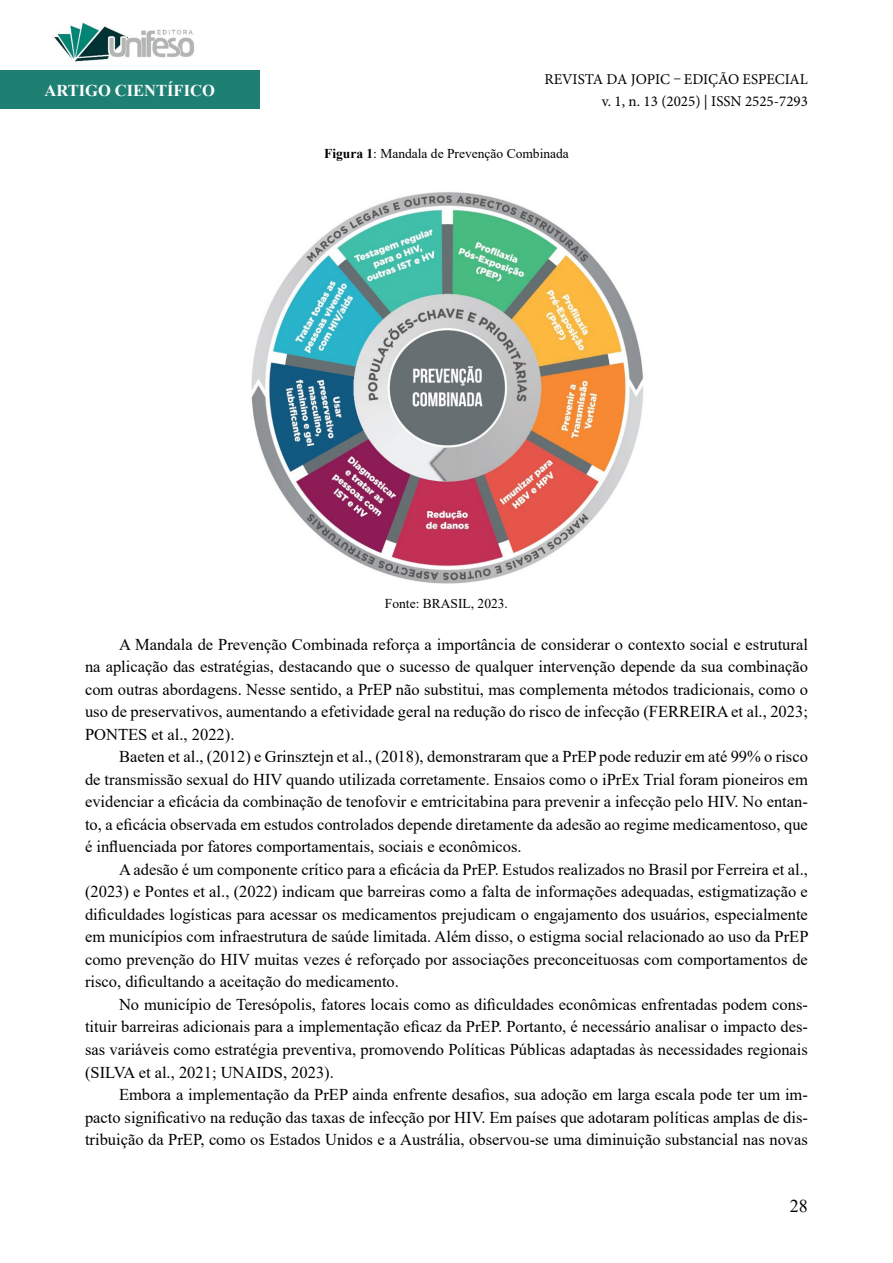
<style>
.page{position:relative;width:893px;height:1263px;background:#fff}
.page>*{position:absolute;margin:0;border:0;box-sizing:border-box;transform-origin:0 0}
.t1{font:18px "Times New Roman";color:#000}
.t2{font:16.5px/22.5px "Times New Roman";color:#000;text-align:justify}
.t3{font:700 16.5px "Times New Roman";color:#fff}
.t4{font:15px/22.5px "Minion Pro";color:#000;text-align:right}
.t5{font:13.5px "Times New Roman";color:#000}
.s1{font-weight:700}
</style>
<div class="page">
<div style="left:0;top:71px;width:259px;height:38px;background:#1e8072"></div>
<img style="left:54px;top:23px;width:140px;height:39px">
<img style="left:251px;top:192px;width:392px;height:392px">
<p class="t3" style="left:44px;top:78px;width:172px">ARTIGO CIENTÍFICO</p>
<p class="t4" style="left:544px;top:68px;width:265px">REVISTA DA JOPIC – EDIÇÃO ESPECIAL v. 1, n. 13 (2025) | ISSN 2525-7293</p>
<p class="t5" style="left:324px;top:144px;width:246px"><span class="s1">Figura 1</span>: Mandala de Prevenção Combinada</p>
<p class="t5" style="left:385px;top:594px;width:125px">Fonte: BRASIL, 2023.</p>
<p class="t2" style="left:85px;top:632px;width:724px;text-indent:34px">A Mandala de Prevenção Combinada reforça a importância de considerar o contexto social e estrutural na aplicação das estratégias, destacando que o sucesso de qualquer intervenção depende da sua combinação com outras abordagens. Nesse sentido, a PrEP não substitui, mas complementa métodos tradicionais, como o uso de preservativos, aumentando a efetividade geral na redução do risco de infecção (FERREIRA et al., 2023; PONTES et al., 2022).</p>
<p class="t2" style="left:85px;top:745px;width:724px;text-indent:34px">Baeten et al., (2012) e Grinsztejn et al., (2018), demonstraram que a PrEP pode reduzir em até 99% o risco de transmissão sexual do HIV quando utilizada corretamente. Ensaios como o iPrEx Trial foram pioneiros em evidenciar a eficácia da combinação de tenofovir e emtricitabina para prevenir a infecção pelo HIV. No entan&shy;to, a eficácia observada em estudos controlados depende diretamente da adesão ao regime medicamentoso, que é influenciada por fatores comportamentais, sociais e econômicos.</p>
<p class="t2" style="left:85px;top:858px;width:725px;text-indent:34px">A adesão é um componente crítico para a eficácia da PrEP. Estudos realizados no Brasil por Ferreira et al., (2023) e Pontes et al., (2022) indicam que barreiras como a falta de informações adequadas, estigmatização e dificuldades logísticas para acessar os medicamentos prejudicam o engajamento dos usuários, especialmente em municípios com infraestrutura de saúde limitada. Além disso, o estigma social relacionado ao uso da PrEP como prevenção do HIV muitas vezes é reforçado por associações preconceituosas com comportamentos de risco, dificultando a aceitação do medicamento.</p>
<p class="t2" style="left:85px;top:993px;width:724px;text-indent:34px">No município de Teresópolis, fatores locais como as dificuldades econômicas enfrentadas podem cons&shy;tituir barreiras adicionais para a implementação eficaz da PrEP. Portanto, é necessário analisar o impacto des&shy;sas variáveis como estratégia preventiva, promovendo Políticas Públicas adaptadas às necessidades regionais (SILVA et al., 2021; UNAIDS, 2023).</p>
<p class="t2" style="left:85px;top:1083px;width:724px;text-indent:34px">Embora a implementação da PrEP ainda enfrente desafios, sua adoção em larga escala pode ter um im&shy;pacto significativo na redução das taxas de infecção por HIV. Em países que adotaram políticas amplas de dis&shy;tribuição da PrEP, como os Estados Unidos e a Austrália, observou-se uma diminuição substancial nas novas</p>
<p class="t1" style="left:790px;top:1193px;width:19px">28</p>
</div>
